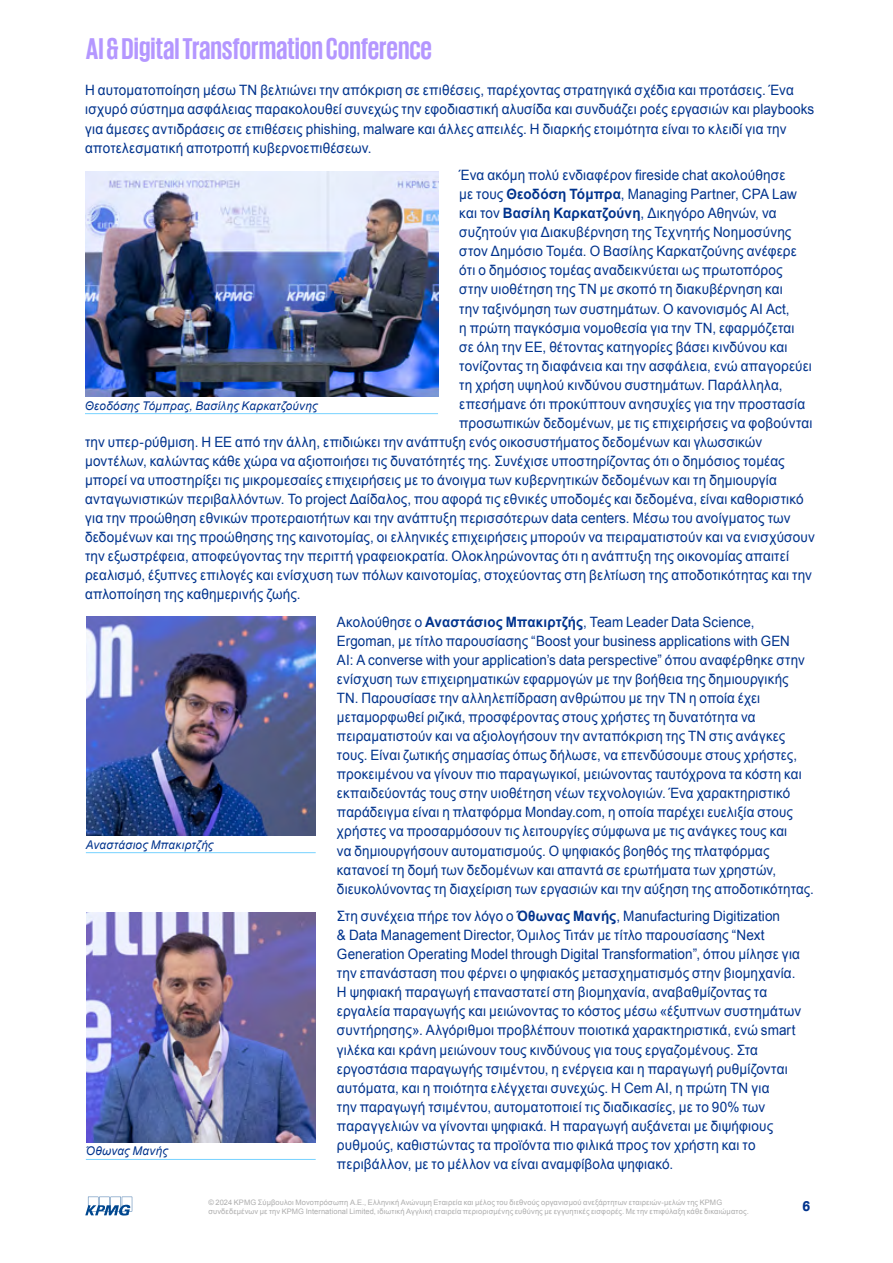
<style>
.page{position:relative;width:893px;height:1263px;background:#fff}
.page>*{position:absolute;margin:0;border:0;box-sizing:border-box;transform-origin:0 0}
.t1{font:700 30.9px "KPMG";color:#b497ff}
.t2{font:14.25px/19px "Arial";letter-spacing:.01em;color:#00338d;scale:.95 1}
.t3{font:14.25px/19px "Arial";letter-spacing:.01em;color:#00338d;scale:.94 1}
.t4{font:700 14.25px "Universfor KPMG";color:#00338d}
.t5{font:italic 12px "Arial";letter-spacing:.02em;color:#00338d}
.t6{font:7.5px/9px "Arial";letter-spacing:.02em;color:#adadad}
.s1{font-weight:700}
</style>
<div class="page">
<img style="left:86px;top:172px;width:352px;height:225px">
<hr style="left:85px;top:413px;width:353px;height:1px;background:#76d2ff">
<img style="left:87px;top:617px;width:229px;height:219px">
<img style="left:87px;top:912px;width:229px;height:230px">
<hr style="left:86px;top:852px;width:230px;height:1px;background:#76d2ff">
<hr style="left:86px;top:1159px;width:230px;height:1px;background:#76d2ff">
<svg style="left:85px;top:1197px;width:47px;height:18px"></svg>
<h1 class="t1" style="left:86px;top:33px;width:348px">AI &amp; Digital Transformation Conference</h1>
<p class="t2" style="left:85px;top:81px;width:769px">Η αυτοματοποίηση μέσω ΤΝ βελτιώνει την απόκριση σε επιθέσεις, παρέχοντας στρατηγικά σχέδια και προτάσεις. Ένα ισχυρό σύστημα ασφάλειας παρακολουθεί συνεχώς την εφοδιαστική αλυσίδα και συνδυάζει ροές εργασιών και playbooks για άμεσες αντιδράσεις σε επιθέσεις phishing, malware και άλλες απειλές. Η διαρκής ετοιμότητα είναι το κλειδί για την αποτελεσματική αποτροπή κυβερνοεπιθέσεων.</p>
<p class="t2" style="left:459px;top:166px;width:345px">Ένα ακόμη πολύ ενδιαφέρον fireside chat ακολούθησε</p>
<p class="t2" style="left:459px;top:185px;width:357px">με τους <span class="s1">Θεοδόση Τόμπρα</span>, Managing Partner, CPA Law</p>
<p class="t2" style="left:459px;top:204px;width:336px">και τον <span class="s1">Βασίλη Καρκατζούνη</span>, Δικηγόρο Αθηνών, να</p>
<p class="t2" style="left:459px;top:223px;width:351px">συζητούν για Διακυβέρνηση της Τεχνητής Νοημοσύνης</p>
<p class="t2" style="left:459px;top:242px;width:357px">στον Δημόσιο Τομέα. O Βασίλης Καρκατζούνης ανέφερε</p>
<p class="t2" style="left:459px;top:261px;width:342px">ότι ο δημόσιος τομέας αναδεικνύεται ως πρωτοπόρος</p>
<p class="t2" style="left:459px;top:280px;width:342px">στην υιοθέτηση της ΤΝ με σκοπό τη διακυβέρνηση και</p>
<p class="t2" style="left:459px;top:299px;width:349px">την ταξινόμηση των συστημάτων. Ο κανονισμός AI Act,</p>
<p class="t2" style="left:459px;top:318px;width:354px">η πρώτη παγκόσμια νομοθεσία για την ΤΝ, εφαρμόζεται</p>
<p class="t2" style="left:459px;top:337px;width:347px">σε όλη την ΕΕ, θέτοντας κατηγορίες βάσει κινδύνου και</p>
<p class="t2" style="left:459px;top:356px;width:373px">τονίζοντας τη διαφάνεια και την ασφάλεια, ενώ απαγορεύει</p>
<p class="t2" style="left:459px;top:375px;width:342px">τη χρήση υψηλού κινδύνου συστημάτων. Παράλληλα,</p>
<p class="t2" style="left:459px;top:394px;width:366px">επεσήμανε ότι προκύπτουν ανησυχίες για την προστασία</p>
<p class="t2" style="left:459px;top:413px;width:373px">προσωπικών δεδομένων, με τις επιχειρήσεις να φοβούνται</p>
<p class="t2" style="left:85px;top:432px;width:714px">την υπερ-ρύθμιση. Η ΕΕ από την άλλη, επιδιώκει την ανάπτυξη ενός οικοσυστήματος δεδομένων και γλωσσικών</p>
<p class="t2" style="left:85px;top:452px;width:738px">μοντέλων, καλώντας κάθε χώρα να αξιοποιήσει τις δυνατότητές της. Συνέχισε υποστηρίζοντας ότι ο δημόσιος τομέας</p>
<p class="t2" style="left:85px;top:471px;width:730px">μπορεί να υποστηρίξει τις μικρομεσαίες επιχειρήσεις με το άνοιγμα των κυβερνητικών δεδομένων και τη δημιουργία</p>
<p class="t2" style="left:85px;top:490px;width:758px">ανταγωνιστικών περιβαλλόντων. Το project Δαίδαλος, που αφορά τις εθνικές υποδομές και δεδομένα, είναι καθοριστικό</p>
<p class="t2" style="left:85px;top:509px;width:744px">για την προώθηση εθνικών προτεραιοτήτων και την ανάπτυξη περισσότερων data centers. Μέσω του ανοίγματος των</p>
<p class="t2" style="left:85px;top:528px;width:770px">δεδομένων και της προώθησης της καινοτομίας, οι ελληνικές επιχειρήσεις μπορούν να πειραματιστούν και να ενισχύσουν</p>
<p class="t2" style="left:85px;top:547px;width:742px">την εξωστρέφεια, αποφεύγοντας την περιττή γραφειοκρατία. Ολοκληρώνοντας ότι η ανάπτυξη της οικονομίας απαιτεί</p>
<p class="t2" style="left:85px;top:566px;width:767px">ρεαλισμό, έξυπνες επιλογές και ενίσχυση των πόλων καινοτομίας, στοχεύοντας στη βελτίωση της αποδοτικότητας και την</p>
<p class="t2" style="left:85px;top:585px;width:228px">απλοποίηση της καθημερινής ζωής.</p>
<p class="t3" style="left:337px;top:612px;width:509px">Ακολούθησε ο <span class="s1">Αναστάσιος Μπακιρτζής</span>, Team Leader Data Science, Ergoman, με τίτλο παρουσίασης “Boost your business applications with GEN<br>AI: A converse with your application’s data perspective” όπου αναφέρθηκε στην ενίσχυση των επιχειρηματικών εφαρμογών με την βοήθεια της δημιουργικής<br>ΤΝ. Παρουσίασε την αλληλεπίδραση ανθρώπου με την ΤΝ η οποία έχει μεταμορφωθεί ριζικά, προσφέροντας στους χρήστες τη δυνατότητα να πειραματιστούν και να αξιολογήσουν την ανταπόκριση της ΤΝ στις ανάγκες τους. Είναι ζωτικής σημασίας όπως δήλωσε, να επενδύσουμε στους χρήστες, προκειμένου να γίνουν πιο παραγωγικοί, μειώνοντας ταυτόχρονα τα κόστη και εκπαιδεύοντάς τους στην υιοθέτηση νέων τεχνολογιών. Ένα χαρακτηριστικό παράδειγμα είναι η πλατφόρμα Monday.com, η οποία παρέχει ευελιξία στους χρήστες να προσαρμόσουν τις λειτουργίες σύμφωνα με τις ανάγκες τους και<br>να δημιουργήσουν αυτοματισμούς. Ο ψηφιακός βοηθός της πλατφόρμας κατανοεί τη δομή των δεδομένων και απαντά σε ερωτήματα των χρηστών, διευκολύνοντας τη διαχείριση των εργασιών και την αύξηση της αποδοτικότητας.</p>
<p class="t2" style="left:337px;top:907px;width:490px">Στη συνέχεια πήρε τον λόγο ο <span class="s1">Όθωνας Μανής</span>, Manufacturing Digitization<br>&amp; Data Management Director, Όμιλος Τιτάν με τίτλο παρουσίασης “Next Generation Operating Model through Digital Transformation”, όπου μίλησε για την επανάσταση που φέρνει ο ψηφιακός μετασχηματισμός στην βιομηχανία.<br>Η ψηφιακή παραγωγή επαναστατεί στη βιομηχανία, αναβαθμίζοντας τα εργαλεία παραγωγής και μειώνοντας το κόστος μέσω «έξυπνων συστημάτων συντήρησης». Αλγόριθμοι προβλέπουν ποιοτικά χαρακτηριστικά, ενώ smart γιλέκα και κράνη μειώνουν τους κινδύνους για τους εργαζομένους. Στα εργοστάσια παραγωγής τσιμέντου, η ενέργεια και η παραγωγή ρυθμίζονται αυτόματα, και η ποιότητα ελέγχεται συνεχώς. Η Cem AI, η πρώτη ΤΝ για<br>την παραγωγή τσιμέντου, αυτοματοποιεί τις διαδικασίες, με το 90% των παραγγελιών να γίνονται ψηφιακά. Η παραγωγή αυξάνεται με διψήφιους ρυθμούς, καθιστώντας τα προϊόντα πιο φιλικά προς τον χρήστη και το περιβάλλον, με το μέλλον να είναι αναμφίβολα ψηφιακό.</p>
<p class="t5" style="left:85px;top:398px;width:234px">Θεοδόσης Τόμπρας, Βασίλης Καρκατζούνης</p>
<p class="t5" style="left:86px;top:837px;width:129px">Αναστάσιος Μπακιρτζής</p>
<p class="t5" style="left:86px;top:1143px;width:84px">Όθωνας Μανής</p>
<p class="t6" style="left:208px;top:1198px;width:542px">© 2024 KPMG Σύμβουλοι Μονοπρόσωπη Α.Ε., Ελληνική Ανώνυμη Εταιρεία και μέλος του διεθνούς οργανισμού ανεξάρτητων εταιρειών-μελών της KPMG συνδεδεμένων με την KPMG International Limited, ιδιωτική Αγγλική εταιρεία περιορισμένης ευθύνης με εγγυητικές εισφορές. Με την επιφύλαξη κάθε δικαιώματος.</p>
<p class="t4" style="left:802px;top:1198px;width:9px">6</p>
</div>
